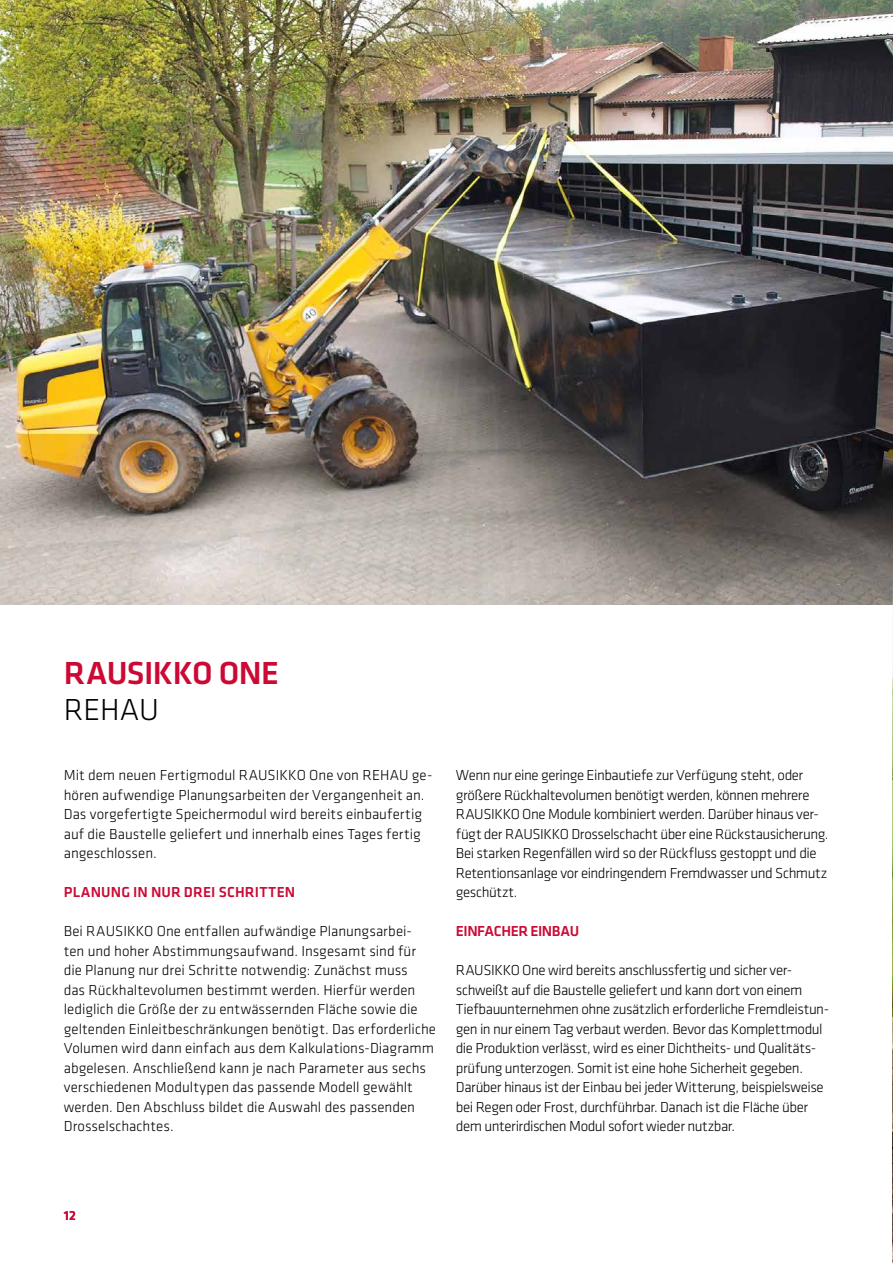
<style>
.page{position:relative;width:893px;height:1263px;background:#fff}
.page>*{position:absolute;margin:0;border:0;box-sizing:border-box;transform-origin:0 0}
.t1{font:500 31.5px "GC Klavika Head";letter-spacing:-.02em;color:#cc0935}
.t2{font:300 31.5px "GC Klavika Fein";color:#000}
.t3{font:300 15px/19.5px "GC Klavika Fein";letter-spacing:-.03em;color:#000}
.t4{font:300 15px/19.5px "GC Klavika Fein";letter-spacing:-.01em;color:#000}
.t5{font:500 15px "GC Klavika Fein";letter-spacing:.005em;color:#cc0935}
.t6{font:500 15px "GC Klavika Fein";letter-spacing:-.03em;color:#cc0935}
.t7{font:500 13.5px "GC Klavika Fein";color:#cc0935}
</style>
<div class="page">
<img style="left:0;top:0;width:893px;height:605px">
<img style="left:892px;top:500px;width:1px;height:763px">
<h1 class="t1" style="left:64px;top:650px;width:217px">RAUSIKKO ONE</h1>
<h1 class="t2" style="left:64px;top:690px;width:97px">REHAU</h1>
<p class="t4" style="left:64px;top:765px;width:370px">Mit dem neuen Fertigmodul RAUSIKKO One von REHAU ge&shy;hören aufwendige Planungsarbeiten der Vergangenheit an.<br>Das vorgefertigte Speichermodul wird bereits einbaufertig auf die Baustelle geliefert und innerhalb eines Tages fertig angeschlossen.</p>
<p class="t5" style="left:64px;top:882px;width:233px">PLANUNG IN NUR DREI SCHRITTEN</p>
<p class="t4" style="left:64px;top:921px;width:374px">Bei RAUSIKKO One entfallen aufwändige Planungsarbei&shy;ten und hoher Abstimmungsaufwand. Insgesamt sind für die Planung nur drei Schritte notwendig: Zunächst muss<br>das Rückhaltevolumen bestimmt werden. Hierfür werden lediglich die Größe der zu entwässernden Fläche sowie die geltenden Einleitbeschränkungen benötigt. Das erforderliche Volumen wird dann einfach aus dem Kalkulations-Diagramm abgelesen. Anschließend kann je nach Parameter aus sechs verschiedenen Modultypen das passende Modell gewählt werden. Den Abschluss bildet die Auswahl des passenden Drosselschachtes.</p>
<p class="t3" style="left:456px;top:765px;width:374px">Wenn nur eine geringe Einbautiefe zur Verfügung steht, oder größere Rückhaltevolumen benötigt werden, können mehrere RAUSIKKO One Module kombiniert werden. Darüber hinaus ver&shy;fügt der RAUSIKKO Drosselschacht über eine Rückstausicherung.<br>Bei starken Regenfällen wird so der Rückfluss gestoppt und die Retentionsanlage vor eindringendem Fremdwasser und Schmutz geschützt.</p>
<p class="t6" style="left:456px;top:921px;width:125px">EINFACHER EINBAU</p>
<p class="t3" style="left:456px;top:960px;width:375px">RAUSIKKO One wird bereits anschlussfertig und sicher ver&shy;schweißt auf die Baustelle geliefert und kann dort von einem Tiefbauunternehmen ohne zusätzlich erforderliche Fremdleistun&shy;gen in nur einem Tag verbaut werden. Bevor das Komplettmodul die Produktion verlässt, wird es einer Dichtheits- und Qualitäts&shy;prüfung unterzogen. Somit ist eine hohe Sicherheit gegeben.<br>Darüber hinaus ist der Einbau bei jeder Witterung, beispielsweise bei Regen oder Frost, durchführbar. Danach ist die Fläche über dem unterirdischen Modul sofort wieder nutzbar.</p>
<p class="t7" style="left:64px;top:1207px;width:13px">12</p>
</div>
